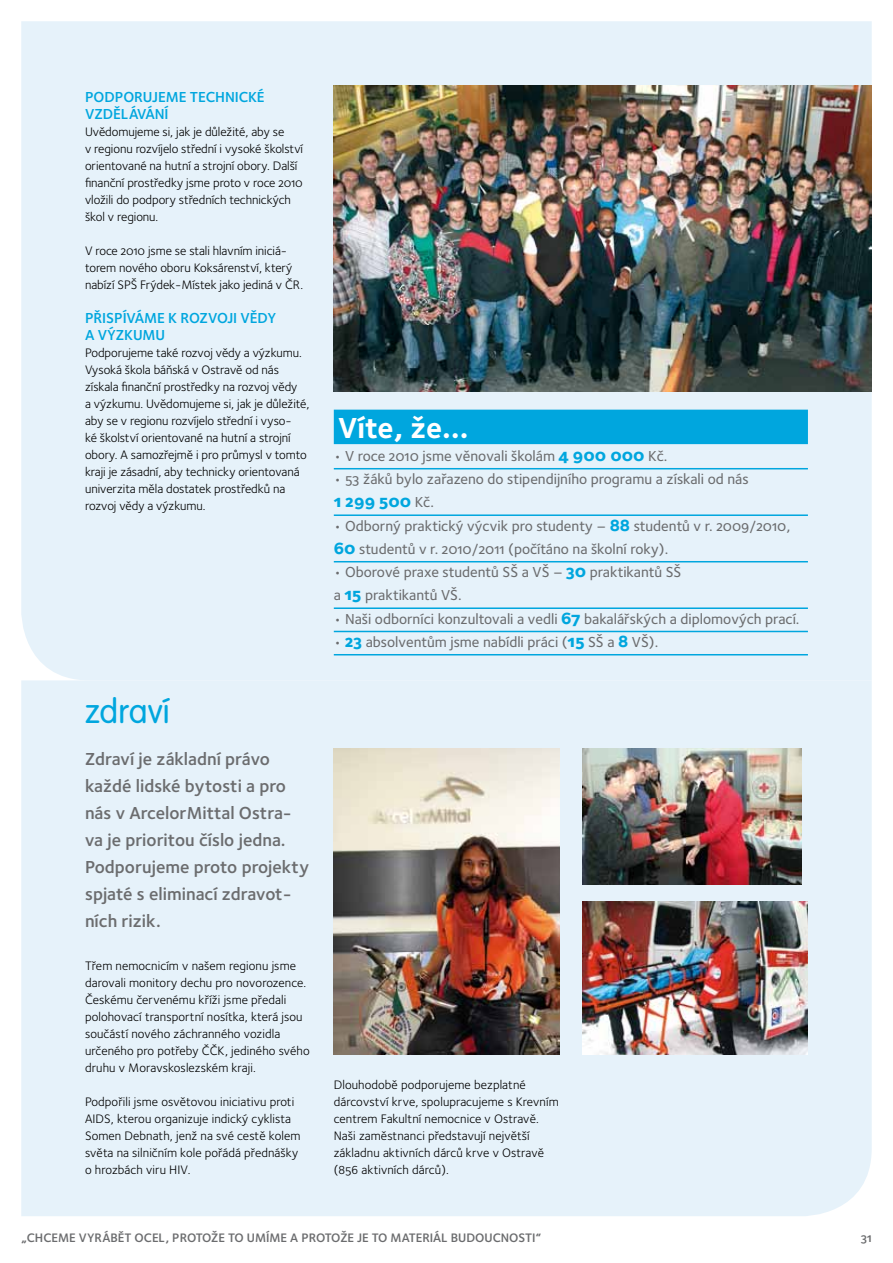
<style>
.page{position:relative;width:893px;height:1263px;background:#fff}
.page>*{position:absolute;margin:0;border:0;box-sizing:border-box;transform-origin:0 0}
.t1{font:300 36px "VAG Rundschrift DOT";letter-spacing:.01em;color:#00a6de}
.t2{font:30px "Foundry Sterling Bold CE";letter-spacing:-.005em;color:#fff}
.t3{font:18px/27px "Foundry Sterling Demi CE";color:#6b6c6e}
.t4{font:17.25px "Foundry Sterling Extra Bold OSFCE";letter-spacing:.005em;color:#00a6de}
.t5{font:15px/23.2px "Foundry Sterling Medium OSFCE";color:#6b6c6e}
.t6{font:15px/17px "Foundry Sterling Demi CE";letter-spacing:.065em;color:#00a6de}
.t7{font:15px/17px "Foundry Sterling Demi CE";letter-spacing:.01em;color:#00a6de}
.t8{font:12.75px/17px "Foundry Sterling Book OSFCE";letter-spacing:-.005em;color:#000}
.t9{font:12.75px "Foundry Sterling Demi Expert CE";color:#6b6c6e}
.s1{font-family:"Foundry Sterling Extra Bold OSFCE";font-size:17.25px;color:#00a6de}
.s2{font-family:"Foundry Sterling Medium OSFCE";font-size:15px;color:#6b6c6e}
</style>
<div class="page">
<div style="left:21px;top:680px;width:851px;height:536px;background:#e6f2fa"></div>
<div style="left:21px;top:21px;width:851px;height:659px;background:#e6f2fa"></div>
<div style="left:334px;top:410px;width:474px;height:34px;background:#00a6de"></div>
<hr style="left:334px;top:468px;width:474px;height:1px;background:#00a6de">
<hr style="left:334px;top:514px;width:474px;height:2px;background:#00a6de">
<hr style="left:334px;top:561px;width:474px;height:1px;background:#00a6de">
<hr style="left:334px;top:607px;width:474px;height:2px;background:#00a6de">
<hr style="left:334px;top:631px;width:474px;height:1px;background:#00a6de">
<hr style="left:334px;top:654px;width:474px;height:1px;background:#00a6de">
<img style="left:334px;top:85px;width:538px;height:306px">
<img style="left:334px;top:748px;width:225px;height:306px">
<img style="left:583px;top:748px;width:218px;height:136px">
<img style="left:583px;top:901px;width:225px;height:153px">
<p class="t6" style="left:85px;top:89px;width:181px">Podporuj eme technické vzdělávání</p>
<p class="t8" style="left:85px;top:123px;width:220px">Uvědomujeme si, jak je důležité, aby se<br>v regionu rozvíjelo střední i vysoké školství orientované na hutní a strojní obory. Další finanční prostředky jsme proto v roce 2010 vložili do podpory středních technických škol v regionu.</p>
<p class="t8" style="left:85px;top:243px;width:220px">V roce 2010 jsme se stali hlavním iniciá&shy;torem nového oboru Koksárenství, který nabízí SPŠ Frýdek- Místek jako jediná v ČR.</p>
<p class="t7" style="left:85px;top:310px;width:193px">Přispíváme k rozvoj i vědy a výzkumu</p>
<p class="t8" style="left:85px;top:345px;width:226px">Podporujeme také rozvoj vědy a výzkumu.<br>Vysoká škola báňská v Ostravě od nás získala finanční prostředky na rozvoj vědy<br>a výzkumu. Uvědomujeme si, jak je důležité, aby se v regionu rozvíjelo střední i vyso-<br>ké školství orientované na hutní a strojní obory. A samozřejmě i pro průmysl v tomto kraji je zásadní, aby technicky orientovaná univerzita měla dostatek prostředků na rozvoj vědy a výzkumu.</p>
<h1 class="t1" style="left:85px;top:692px;width:86px">zdraví</h1>
<h3 class="t3" style="left:85px;top:746px;width:226px">Zdraví je základní právo každé lidské bytosti a pro nás v ArcelorMittal Ostra&shy;va je prioritou číslo jedna.<br>Podporujeme proto projekty spjaté s eliminací zdravot&shy;ních rizik.</h3>
<p class="t8" style="left:85px;top:957px;width:226px">Třem nemocnicím v našem regionu jsme darovali monitory dechu pro novorozence.<br>Českému červenému kříži jsme předali polohovací transportní nosítka, která jsou součástí nového záchranného vozidla určeného pro potřeby ČČK, jediného svého druhu v Moravskoslezském kraji.</p>
<p class="t8" style="left:85px;top:1093px;width:217px">Podpořili jsme osvětovou iniciativu proti AIDS, kterou organizuje indický cyklista Somen Debnath, jenž na své cestě kolem světa na silničním kole pořádá přednášky o hrozbách viru HIV.</p>
<h2 class="t2" style="left:338px;top:409px;width:132px">Víte, že…</h2>
<p class="t5" style="left:334px;top:445px;width:335px">• V roce 2010 jsme věnovali školám <span class="s1">4 900 000</span> Kč.</p>
<p class="t5" style="left:334px;top:468px;width:416px">• 53 žáků bylo zařazeno do stipendijního programu a získali od nás</p>
<h3 class="t4" style="left:334px;top:491px;width:102px">1 299 500 <span class="s2">Kč.</span></h3>
<p class="t5" style="left:334px;top:514px;width:458px">• Odborný praktický výcvik pro studenty – <span class="s1">88</span> studentů v r. 2009/2010,<br><span class="s1">60</span> studentů v r. 2010/2011 (počítáno na školní roky).</p>
<p class="t5" style="left:334px;top:561px;width:349px">• Oborové praxe studentů SŠ a VŠ – <span class="s1">30</span> praktikantů SŠ a <span class="s1">15</span> praktikantů VŠ.</p>
<p class="t5" style="left:334px;top:607px;width:467px">• Naši odborníci konzultovali a vedli <span class="s1">67</span> bakalářských a diplomových prací.</p>
<p class="t5" style="left:334px;top:631px;width:326px">• <span class="s1">23</span> absolventům jsme nabídli práci (<span class="s1">15</span> SŠ a <span class="s1">8</span> VŠ).</p>
<p class="t8" style="left:334px;top:1076px;width:226px">Dlouhodobě podporujeme bezplatné dárcovství krve, spolupracujeme s Krevním centrem Fakultní nemocnice v Ostravě.<br>Naši zaměstnanci představují největší základnu aktivních dárců krve v Ostravě (856 aktivních dárců).</p>
<p class="t9" style="left:21px;top:1230px;width:522px">„CHCEME VYRÁBĚT OCEL, PROTOŽE TO UMÍME A PROTOŽE JE TO MATERIÁL BUDOUCNOSTI“</p>
<p class="t9" style="left:861px;top:1230px;width:12px">31</p>
</div>
